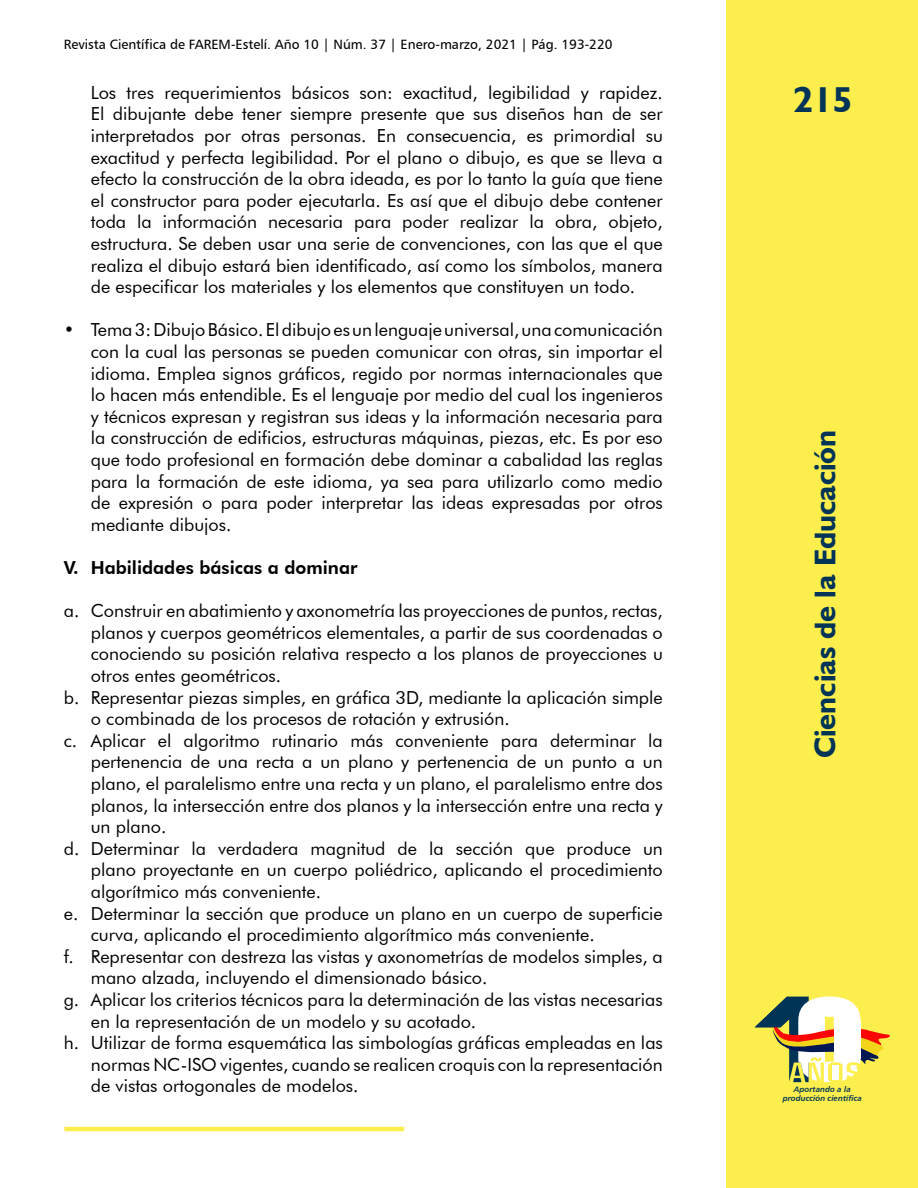
<style>
.page{position:relative;width:918px;height:1188px;background:#fff}
.page>*{position:absolute;margin:0;border:0;box-sizing:border-box;transform-origin:0 0}
.t1{font:700 36px "Humanist 521 BT";color:#003457}
.t2{font:700 30px "Humanist 521 BT";color:#003457}
.t3{font:18px/21.6px "Futura BT";color:#000;text-align:justify}
.t4{font:800 18px "Futura BT";color:#000}
.t5{font:13.5px "Humanist 777 BT Roman B";color:#000}
.t6{font:7.8px/9.4px "Humanist 777 BT Bold Italic B";color:#003457;text-align:center}
</style>
<div class="page">
<div style="left:727px;top:0;width:191px;height:1188px;background:#fcee4c"></div>
<hr style="left:64px;top:1127px;width:340px;height:4px;background:#fcee4c">
<svg style="left:755px;top:996px;width:135px;height:86px"></svg>
<div style="left:834px;top:1021px;width:26px;height:38px;background:#fff"></div>
<p class="t5" style="left:64px;top:36px;width:550px">Revista Científica de FAREM-Estelí. Año 10 | Núm. 37 | Enero-marzo, 2021 | Pág. 193-220</p>
<p class="t3" style="left:91px;top:81px;width:574px">Los tres requerimientos básicos son: exactitud, legibilidad y rapidez.<br>El dibujante debe tener siempre presente que sus diseños han de ser interpretados por otras personas. En consecuencia, es primordial su exactitud y perfecta legibilidad. Por el plano o dibujo, es que se lleva a efecto la construcción de la obra ideada, es por lo tanto la guía que tiene el constructor para poder ejecutarla. Es así que el dibujo debe contener toda la información necesaria para poder realizar la obra, objeto, estructura. Se deben usar una serie de convenciones, con las que el que realiza el dibujo estará bien identificado, así como los símbolos, manera de especificar los materiales y los elementos que constituyen un todo.</p>
<p class="t3" style="left:91px;top:319px;width:574px;text-indent:-27px">• Tema 3: Dibujo Básico. El dibujo es un lenguaje universal, una comunicación con la cual las personas se pueden comunicar con otras, sin importar el idioma. Emplea signos gráficos, regido por normas internacionales que lo hacen más entendible. Es el lenguaje por medio del cual los ingenieros y técnicos expresan y registran sus ideas y la información necesaria para la construcción de edificios, estructuras máquinas, piezas, etc. Es por eso que todo profesional en formación debe dominar a cabalidad las reglas para la formación de este idioma, ya sea para utilizarlo como medio de expresión o para poder interpretar las ideas expresadas por otros mediante dibujos.</p>
<p class="t4" style="left:64px;top:557px;width:295px">V. Habilidades básicas a dominar</p>
<p class="t3" style="left:64px;top:600px;width:601px">a. Construir en abatimiento y axonometría las proyecciones de puntos, rectas,</p>
<p class="t3" style="left:91px;top:621px;width:574px">planos y cuerpos geométricos elementales, a partir de sus coordenadas o</p>
<p class="t3" style="left:91px;top:643px;width:574px">conociendo su posición relativa respecto a los planos de proyecciones u</p>
<p class="t3" style="left:91px;top:665px;width:192px">otros entes geométricos.</p>
<p class="t3" style="left:64px;top:686px;width:601px">b. Representar piezas simples, en gráfica 3D, mediante la aplicación simple</p>
<p class="t3" style="left:91px;top:708px;width:421px">o combinada de los procesos de rotación y extrusión.</p>
<p class="t3" style="left:64px;top:729px;width:601px">c. Aplicar el algoritmo rutinario más conveniente para determinar la</p>
<p class="t3" style="left:91px;top:751px;width:574px">pertenencia de una recta a un plano y pertenencia de un punto a un</p>
<p class="t3" style="left:91px;top:773px;width:574px">plano, el paralelismo entre una recta y un plano, el paralelismo entre dos</p>
<p class="t3" style="left:91px;top:794px;width:574px">planos, la intersección entre dos planos y la intersección entre una recta y</p>
<p class="t3" style="left:91px;top:816px;width:77px">un plano.</p>
<p class="t3" style="left:64px;top:837px;width:601px">d. Determinar la verdadera magnitud de la sección que produce un</p>
<p class="t3" style="left:91px;top:859px;width:574px">plano proyectante en un cuerpo poliédrico, aplicando el procedimiento</p>
<p class="t3" style="left:91px;top:881px;width:232px">algorítmico más conveniente.</p>
<p class="t3" style="left:64px;top:902px;width:601px">e. Determinar la sección que produce un plano en un cuerpo de superficie</p>
<p class="t3" style="left:91px;top:924px;width:505px">curva, aplicando el procedimiento algorítmico más conveniente.</p>
<p class="t3" style="left:64px;top:945px;width:601px">f. Representar con destreza las vistas y axonometrías de modelos simples, a</p>
<p class="t3" style="left:91px;top:967px;width:398px">mano alzada, incluyendo el dimensionado básico.</p>
<p class="t3" style="left:64px;top:989px;width:601px">g. Aplicar los criterios técnicos para la determinación de las vistas necesarias</p>
<p class="t3" style="left:91px;top:1010px;width:387px">en la representación de un modelo y su acotado.</p>
<p class="t3" style="left:64px;top:1032px;width:601px">h. Utilizar de forma esquemática las simbologías gráficas empleadas en las</p>
<p class="t3" style="left:91px;top:1053px;width:574px">normas NC-ISO vigentes, cuando se realicen croquis con la representación</p>
<p class="t3" style="left:91px;top:1075px;width:269px">de vistas ortogonales de modelos.</p>
<h1 class="t1" style="left:794px;top:78px;width:60px">215</h1>
<h2 class="t2" style="left:807px;top:758px;width:330px;rotate:-90deg">Ciencias de la Educación</h2>
<p class="t6" style="left:783px;top:1084px;width:81px">Aportando a la producción científica</p>
</div>
